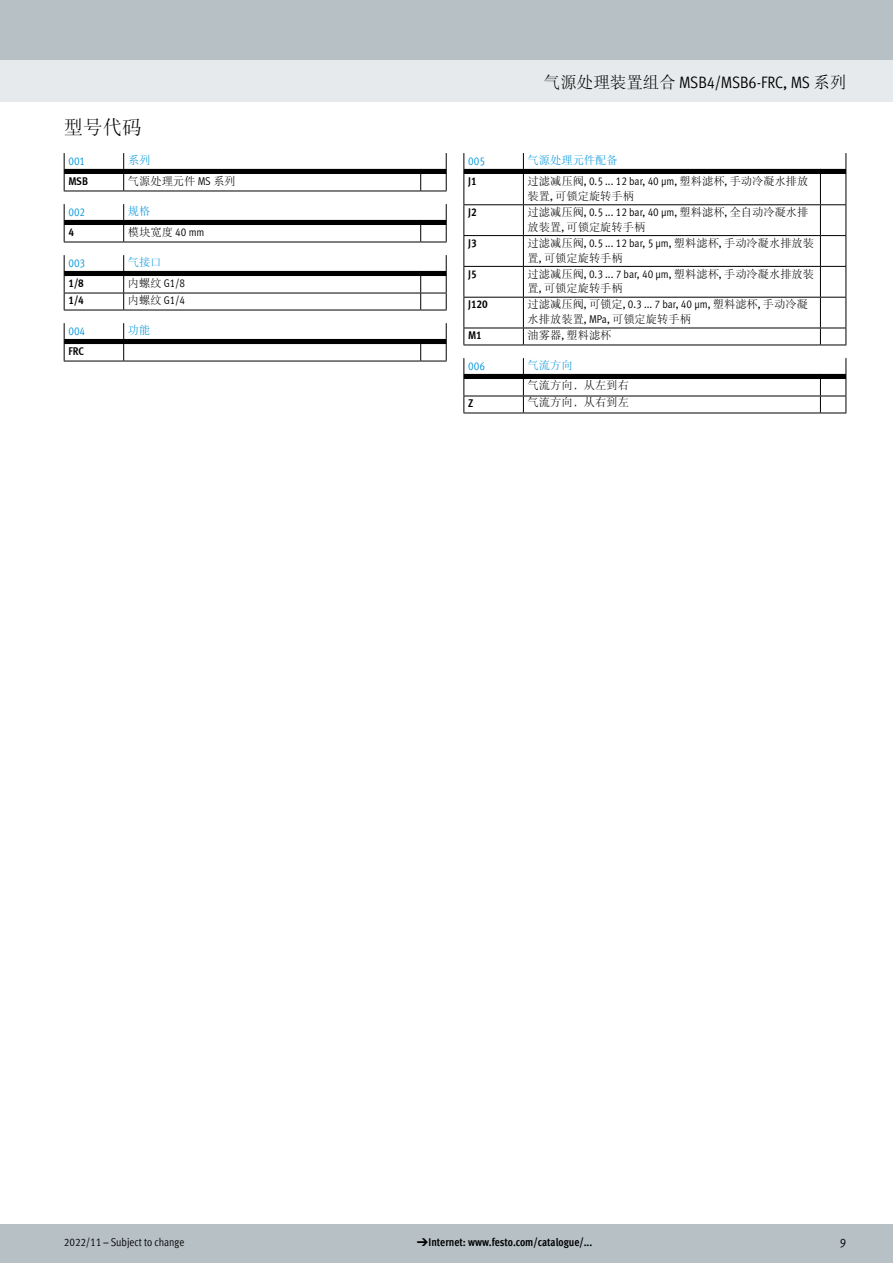
<style>
.page{position:relative;width:893px;height:1263px;background:#fff}
.page>*{position:absolute;margin:0;border:0;box-sizing:border-box;transform-origin:0 0}
.t1{font:19.5px "DF Song GB W3";color:#000}
.t2{font:condensed 16.5px "Festo";letter-spacing:-.01em;color:#000}
.t3{font:condensed 12.75px "Festo";color:#000}
.t4{font:11.25px "Meta Cond LF";color:#000}
.t5{font:11.25px "DF Song GB W3";color:#000}
.t6{font:700 condensed 11.25px "Festo";color:#000}
.t7{font:700 11.25px "Meta Cond LF";color:#000}
.t8{font:condensed 11.25px "Festo";letter-spacing:-.005em;color:#000}
.t9{font:11.25px "DF Song GB W3";color:#0095db}
.t10{font:11.25px "Meta Cond LF";color:#0095db}
.s1{font-family:"Meta Cond LF"}
.s2{font-family:"DF Song GB W3"}
.s3{font-family:"DF Song GB W3";font-stretch:normal}
.s4{font-family:"Meto Pict 182";font-weight:400;font-stretch:normal}
</style>
<div class="page">
<div style="left:0;top:1225px;width:893px;height:38px;background:#b6c0c5"></div>
<div style="left:0;top:60px;width:893px;height:42px;background:#e7eaec"></div>
<div style="left:0;top:0;width:893px;height:60px;background:#b6c0c5"></div>
<svg style="left:64px;top:153px;width:383px;height:39px"></svg>
<svg style="left:64px;top:204px;width:383px;height:39px"></svg>
<svg style="left:64px;top:255px;width:383px;height:56px"></svg>
<svg style="left:64px;top:323px;width:383px;height:39px"></svg>
<svg style="left:463px;top:153px;width:384px;height:21px"></svg>
<hr style="left:463px;top:174px;width:1px;height:30px;background:#000">
<hr style="left:523px;top:174px;width:1px;height:30px;background:#000">
<hr style="left:820px;top:174px;width:1px;height:30px;background:#000">
<hr style="left:846px;top:174px;width:1px;height:30px;background:#000">
<hr style="left:463px;top:204px;width:60px;height:1px;background:#000">
<hr style="left:463px;top:205px;width:1px;height:30px;background:#000">
<hr style="left:523px;top:204px;width:297px;height:1px;background:#000">
<hr style="left:523px;top:205px;width:1px;height:30px;background:#000">
<svg style="left:820px;top:204px;width:26px;height:1px"></svg>
<hr style="left:820px;top:205px;width:1px;height:30px;background:#000">
<hr style="left:846px;top:205px;width:1px;height:30px;background:#000">
<hr style="left:463px;top:235px;width:60px;height:1px;background:#000">
<hr style="left:463px;top:236px;width:1px;height:30px;background:#000">
<hr style="left:523px;top:235px;width:297px;height:1px;background:#000">
<hr style="left:523px;top:236px;width:1px;height:30px;background:#000">
<svg style="left:820px;top:235px;width:26px;height:1px"></svg>
<hr style="left:820px;top:236px;width:1px;height:30px;background:#000">
<hr style="left:846px;top:236px;width:1px;height:30px;background:#000">
<hr style="left:463px;top:266px;width:60px;height:1px;background:#000">
<hr style="left:463px;top:267px;width:1px;height:30px;background:#000">
<hr style="left:523px;top:266px;width:297px;height:1px;background:#000">
<hr style="left:523px;top:267px;width:1px;height:30px;background:#000">
<svg style="left:820px;top:266px;width:26px;height:1px"></svg>
<hr style="left:820px;top:267px;width:1px;height:30px;background:#000">
<hr style="left:846px;top:267px;width:1px;height:30px;background:#000">
<hr style="left:463px;top:297px;width:60px;height:1px;background:#000">
<hr style="left:463px;top:298px;width:1px;height:30px;background:#000">
<hr style="left:523px;top:297px;width:297px;height:1px;background:#000">
<hr style="left:523px;top:298px;width:1px;height:30px;background:#000">
<svg style="left:820px;top:297px;width:26px;height:1px"></svg>
<hr style="left:820px;top:298px;width:1px;height:30px;background:#000">
<hr style="left:846px;top:298px;width:1px;height:30px;background:#000">
<hr style="left:463px;top:328px;width:60px;height:1px;background:#000">
<svg style="left:463px;top:328px;width:1px;height:17px"></svg>
<hr style="left:463px;top:345px;width:60px;height:1px;background:#000">
<hr style="left:523px;top:328px;width:297px;height:1px;background:#000">
<svg style="left:523px;top:328px;width:1px;height:17px"></svg>
<hr style="left:523px;top:345px;width:297px;height:1px;background:#000">
<svg style="left:820px;top:328px;width:27px;height:18px"></svg>
<svg style="left:463px;top:358px;width:384px;height:56px"></svg>
<h1 class="t1" style="left:64px;top:117px;width:79px">型号代码</h1>
<p class="t10" style="left:68px;top:154px;width:18px">001</p>
<p class="t9" style="left:128px;top:154px;width:24px">系列</p>
<p class="t7" style="left:68px;top:174px;width:21px">MSB</p>
<p class="t5" style="left:128px;top:175px;width:109px">气源处理元件 <span class="s1">MS</span> 系列</p>
<p class="t10" style="left:68px;top:205px;width:18px">002</p>
<p class="t9" style="left:128px;top:205px;width:24px">规格</p>
<p class="t7" style="left:68px;top:225px;width:7px">4</p>
<p class="t5" style="left:128px;top:226px;width:78px">模块宽度 <span class="s1">40 mm</span></p>
<p class="t10" style="left:68px;top:256px;width:18px">003</p>
<p class="t9" style="left:128px;top:256px;width:35px">气接口</p>
<p class="t7" style="left:68px;top:276px;width:17px">1/8</p>
<p class="t4" style="left:128px;top:276px;width:59px"><span class="s2">内螺纹</span> G1/8</p>
<p class="t7" style="left:68px;top:293px;width:17px">1/4</p>
<p class="t4" style="left:128px;top:293px;width:59px"><span class="s2">内螺纹</span> G1/4</p>
<p class="t10" style="left:68px;top:324px;width:18px">004</p>
<p class="t9" style="left:128px;top:324px;width:24px">功能</p>
<p class="t7" style="left:68px;top:344px;width:17px">FRC</p>
<h2 class="t2" style="left:544px;top:71px;width:304px"><span class="s3">气源处理装置组合</span> MSB4/MSB6-FRC, MS <span class="s3">系列</span></h2>
<p class="t10" style="left:468px;top:154px;width:18px">005</p>
<p class="t9" style="left:528px;top:154px;width:91px">气源处理元件配备</p>
<p class="t7" style="left:468px;top:174px;width:10px">J1</p>
<p class="t4" style="left:528px;top:174px;width:282px"><span class="s2">过滤减压阀</span>, 0.5 ... 12 bar, 40 µm, <span class="s2">塑料滤杯</span>, <span class="s2">手动冷凝水排放</span></p>
<p class="t5" style="left:528px;top:190px;width:108px">装置<span class="s1">,</span> 可锁定旋转手柄</p>
<p class="t7" style="left:468px;top:205px;width:10px">J2</p>
<p class="t4" style="left:528px;top:205px;width:282px"><span class="s2">过滤减压阀</span>, 0.5 ... 12 bar, 40 µm, <span class="s2">塑料滤杯</span>, <span class="s2">全自动冷凝水排</span></p>
<p class="t5" style="left:528px;top:221px;width:119px">放装置<span class="s1">,</span> 可锁定旋转手柄</p>
<p class="t7" style="left:468px;top:236px;width:10px">J3</p>
<p class="t4" style="left:528px;top:236px;width:288px"><span class="s2">过滤减压阀</span>, 0.5 ... 12 bar, 5 µm, <span class="s2">塑料滤杯</span>, <span class="s2">手动冷凝水排放装</span></p>
<p class="t5" style="left:528px;top:252px;width:97px">置<span class="s1">,</span> 可锁定旋转手柄</p>
<p class="t7" style="left:468px;top:266px;width:10px">J5</p>
<p class="t4" style="left:528px;top:267px;width:288px"><span class="s2">过滤减压阀</span>, 0.3 ... 7 bar, 40 µm, <span class="s2">塑料滤杯</span>, <span class="s2">手动冷凝水排放装</span></p>
<p class="t5" style="left:528px;top:282px;width:97px">置<span class="s1">,</span> 可锁定旋转手柄</p>
<p class="t7" style="left:468px;top:297px;width:21px">J120</p>
<p class="t4" style="left:528px;top:297px;width:282px"><span class="s2">过滤减压阀</span>, <span class="s2">可锁定</span>, 0.3 ... 7 bar, 40 µm, <span class="s2">塑料滤杯</span>, <span class="s2">手动冷凝</span></p>
<p class="t5" style="left:528px;top:313px;width:165px">水排放装置<span class="s1">, MPa,</span> 可锁定旋转手柄</p>
<p class="t7" style="left:468px;top:328px;width:15px">M1</p>
<p class="t5" style="left:528px;top:329px;width:85px">油雾器<span class="s1">,</span> 塑料滤杯</p>
<p class="t10" style="left:468px;top:359px;width:18px">006</p>
<p class="t9" style="left:528px;top:359px;width:46px">气流方向</p>
<p class="t5" style="left:528px;top:379px;width:103px">气流方向，从左到右</p>
<p class="t7" style="left:468px;top:396px;width:7px">Z</p>
<p class="t5" style="left:528px;top:396px;width:103px">气流方向，从右到左</p>
<p class="t8" style="left:64px;top:1234px;width:122px">2022/11 – Subject to change</p>
<p class="t6" style="left:417px;top:1234px;width:177px"><span class="s4">d</span> Internet: www.festo.com/catalogue/...</p>
<p class="t3" style="left:840px;top:1233px;width:8px">9</p>
</div>
